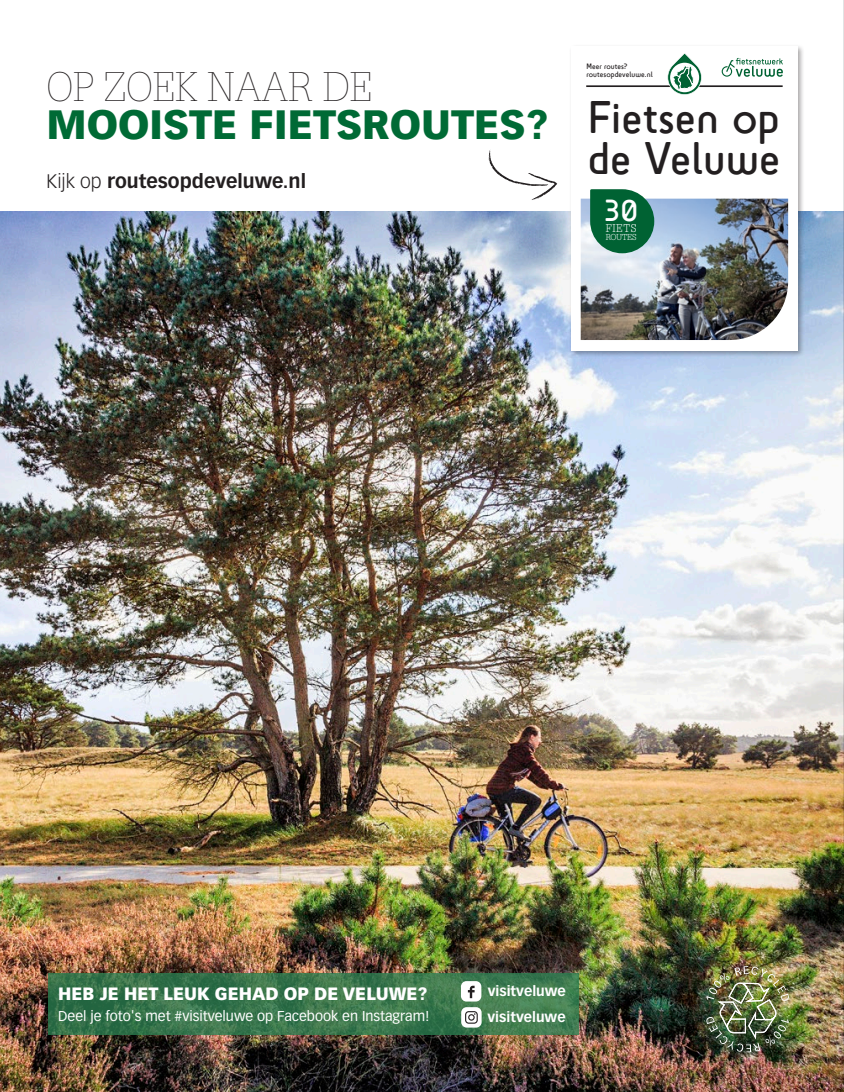
<style>
.page{position:relative;width:844px;height:1092px;background:#fff}
.page>*{position:absolute;margin:0;border:0;box-sizing:border-box;transform-origin:0 0}
.t1{font:46.55px/41.3px "Sci Fly Sans";color:#231f20}
.t2{font:900 40.25px "Vectora LT Std";color:#006a35}
.t3{font:100 40.25px "Glypha LT Std";color:#231f20}
.t4{font:31.15px "Sci Fly Sans";color:#fff}
.t5{font:700 19.25px "Vectora LT Std";color:#231f20}
.t6{font:900 17.5px "Vectora LT Std";color:#fff}
.t7{font:14px "Vectora LT Std";color:#fff}
.t8{font:700 14px "Vectora LT Std";color:#fff}
.t9{font:300 11.03px "Glypha LT Std";letter-spacing:.055em;color:#fff}
.t10{font:300 8.4px "Glypha LT Std";letter-spacing:-.01em;color:#fff}
.t11{font:8.05px/7.9px "Sci Fly Sans";letter-spacing:.005em;color:#231f20}
.s1{font-weight:300}
</style>
<div class="page">
<img style="left:0;top:211px;width:843px;height:880px">
<div style="left:568px;top:44px;width:236px;height:313px;background:#231f20;opacity:.4"></div>
<div style="left:571px;top:47px;width:226px;height:303px;background:#fff"></div>
<hr style="left:587px;top:85px;width:194px;height:2px;background:#231f20">
<img style="left:580px;top:189px;width:207px;height:151px">
<svg style="left:721px;top:58px;width:61px;height:19px"></svg>
<svg style="left:665px;top:53px;width:37px;height:42px"></svg>
<svg style="left:797px;top:349px;width:5px;height:5px"></svg>
<svg style="left:48px;top:972px;width:530px;height:62px;background:#3c764d"></svg>
<svg style="left:488px;top:150px;width:69px;height:50px"></svg>
<div style="left:461px;top:981px;width:20px;height:20px;background:#fff;border-radius:5px"></div>
<svg style="left:468px;top:985px;width:6px;height:13px"></svg>
<div style="left:461px;top:1007px;width:20px;height:20px;background:#fff;border-radius:5px"></div>
<svg style="left:465px;top:1011px;width:12px;height:12px"></svg>
<img style="left:706px;top:966px;width:82px;height:86px">
<hr style="left:843px;top:0;width:1px;height:1091px;background:#c7c8ca">
<h2 class="t3" style="left:47px;top:63px;width:327px">OP ZOEK NAAR DE</h2>
<h2 class="t2" style="left:47px;top:100px;width:502px">MOOISTE FIETSROUTES?</h2>
<h3 class="t5" style="left:47px;top:170px;width:261px"><span class="s1">Kijk op</span> routesopdeveluwe.nl</h3>
<p class="t11" style="left:586px;top:62px;width:68px">Meer routes? routesopdeveluwe.nl</p>
<h1 class="t1" style="left:587px;top:97px;width:194px">Fietsen op de Veluwe</h1>
<h3 class="t4" style="left:602px;top:193px;width:37px">30</h3>
<p class="t9" style="left:605px;top:222px;width:32px">FIETS</p>
<p class="t10" style="left:605px;top:232px;width:32px">ROUTES</p>
<p class="t6" style="left:58px;top:982px;width:370px">HEB JE HET LEUK GEHAD OP DE VELUWE?</p>
<p class="t7" style="left:58px;top:1007px;width:373px">Deel je foto's met #visitveluwe op Facebook en Instagram!</p>
<p class="t8" style="left:487px;top:982px;width:80px">visitveluwe</p>
<p class="t8" style="left:487px;top:1008px;width:80px">visitveluwe</p>
</div>
